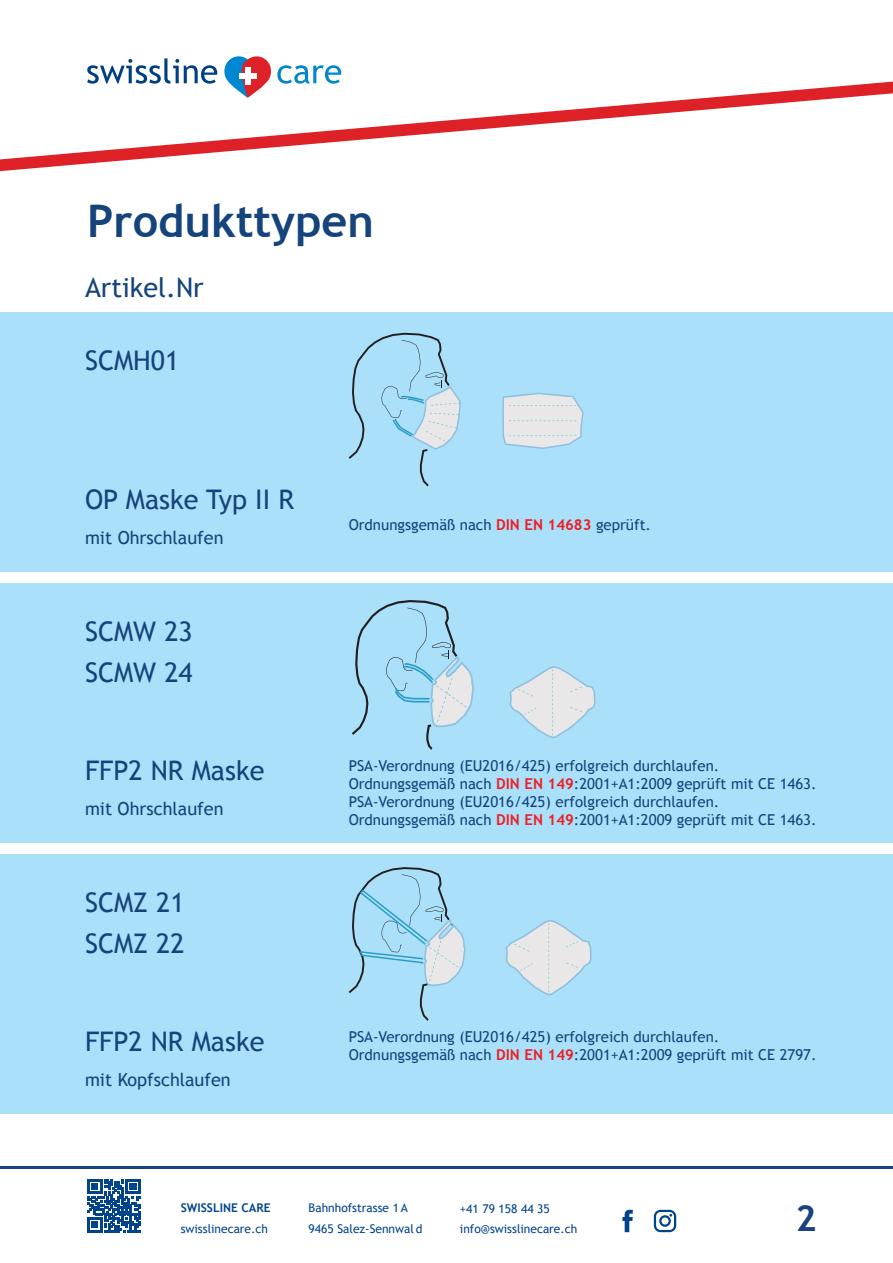
<style>
.page{position:relative;width:893px;height:1263px;background:#fff}
.page>*{position:absolute;margin:0;border:0;box-sizing:border-box;transform-origin:0 0}
.t1{font:700 45px "Trebuchet MS";color:#15447c}
.t2{font:700 36px "Trebuchet MS";color:#1a4280}
.t3{font:27px "Trebuchet MS";color:#15447c}
.t4{font:18px "Trebuchet MS";color:#15447c}
.t5{font:15px "Trebuchet MS";color:#15447c}
.t6{font:12px/21px "Trebuchet MS";color:#01448c}
.t7{font:700 12px "Trebuchet MS";color:#01448c}
.s1{font-weight:700;color:#ee1d23}
.s2{font-weight:700;color:#ee2026}
</style>
<div class="page">
<div style="left:0;top:312px;width:893px;height:259px;background:#aae0f9"></div>
<svg style="left:87px;top:56px;width:254px;height:26px"></svg>
<div style="left:245px;top:68px;width:5px;height:17px;background:#fff"></div>
<div style="left:239px;top:74px;width:17px;height:5px;background:#fff"></div>
<svg style="left:0;top:82px;width:893px;height:89px"></svg>
<div style="left:0;top:854px;width:893px;height:259px;background:#aae0f9"></div>
<div style="left:0;top:583px;width:893px;height:259px;background:#aae0f9"></div>
<svg style="left:352px;top:600px;width:122px;height:150px"></svg>
<svg style="left:509px;top:666px;width:87px;height:72px"></svg>
<svg style="left:349px;top:867px;width:117px;height:154px"></svg>
<svg style="left:505px;top:920px;width:87px;height:75px"></svg>
<svg style="left:349px;top:333px;width:112px;height:153px"></svg>
<svg style="left:502px;top:393px;width:82px;height:56px;background:#d9e2e8"></svg>
<hr style="left:0;top:1166px;width:893px;height:3px;background:#1a4280">
<svg style="left:622px;top:1210px;width:11px;height:22px"></svg>
<svg style="left:654px;top:1210px;width:22px;height:22px"></svg>
<svg style="left:87px;top:1179px;width:53px;height:53px"></svg>
<p class="t1" style="left:87px;top:193px;width:288px">Produkttypen</p>
<p class="t3" style="left:85px;top:272px;width:120px">Artikel.Nr</p>
<p class="t3" style="left:85px;top:344px;width:96px">SCMH01</p>
<p class="t3" style="left:85px;top:484px;width:211px">OP Maske Typ II R</p>
<p class="t4" style="left:85px;top:527px;width:140px">mit Ohrschlaufen</p>
<p class="t3" style="left:85px;top:615px;width:109px">SCMW 23</p>
<p class="t3" style="left:85px;top:657px;width:109px">SCMW 24</p>
<p class="t3" style="left:85px;top:755px;width:181px">FFP2 NR Maske</p>
<p class="t4" style="left:85px;top:798px;width:140px">mit Ohrschlaufen</p>
<p class="t3" style="left:85px;top:886px;width:101px">SCMZ 21</p>
<p class="t3" style="left:85px;top:928px;width:101px">SCMZ 22</p>
<p class="t3" style="left:85px;top:1026px;width:181px">FFP2 NR Maske</p>
<p class="t4" style="left:85px;top:1069px;width:147px">mit Kopfschlaufen</p>
<p class="t5" style="left:349px;top:516px;width:304px">Ordnungsgemäß nach <span class="s1">DIN EN 14683</span> geprüft.</p>
<p class="t5" style="left:349px;top:757px;width:372px">PSA-Verordnung (EU2016/425) erfolgreich durchlaufen.</p>
<p class="t5" style="left:349px;top:775px;width:469px">Ordnungsgemäß nach <span class="s2">DIN EN 149</span>:2001+A1:2009 geprüft mit CE 1463.</p>
<p class="t5" style="left:349px;top:793px;width:372px">PSA-Verordnung (EU2016/425) erfolgreich durchlaufen.</p>
<p class="t5" style="left:349px;top:811px;width:469px">Ordnungsgemäß nach <span class="s2">DIN EN 149</span>:2001+A1:2009 geprüft mit CE 1463.</p>
<p class="t5" style="left:349px;top:1028px;width:372px">PSA-Verordnung (EU2016/425) erfolgreich durchlaufen.</p>
<p class="t5" style="left:349px;top:1046px;width:469px">Ordnungsgemäß nach <span class="s2">DIN EN 149</span>:2001+A1:2009 geprüft mit CE 2797.</p>
<p class="t7" style="left:181px;top:1200px;width:91px">SWISSLINE CARE</p>
<p class="t6" style="left:181px;top:1218px;width:89px">swisslinecare.ch</p>
<p class="t6" style="left:309px;top:1197px;width:115px">Bahnhofstrasse 1 A<br>9465 Salez-Sennwal d</p>
<p class="t6" style="left:460px;top:1198px;width:119px;line-height:20.2px">+41 79 158 44 35 info@swisslinecare.ch</p>
<p class="t2" style="left:795px;top:1196px;width:23px">2</p>
</div>
